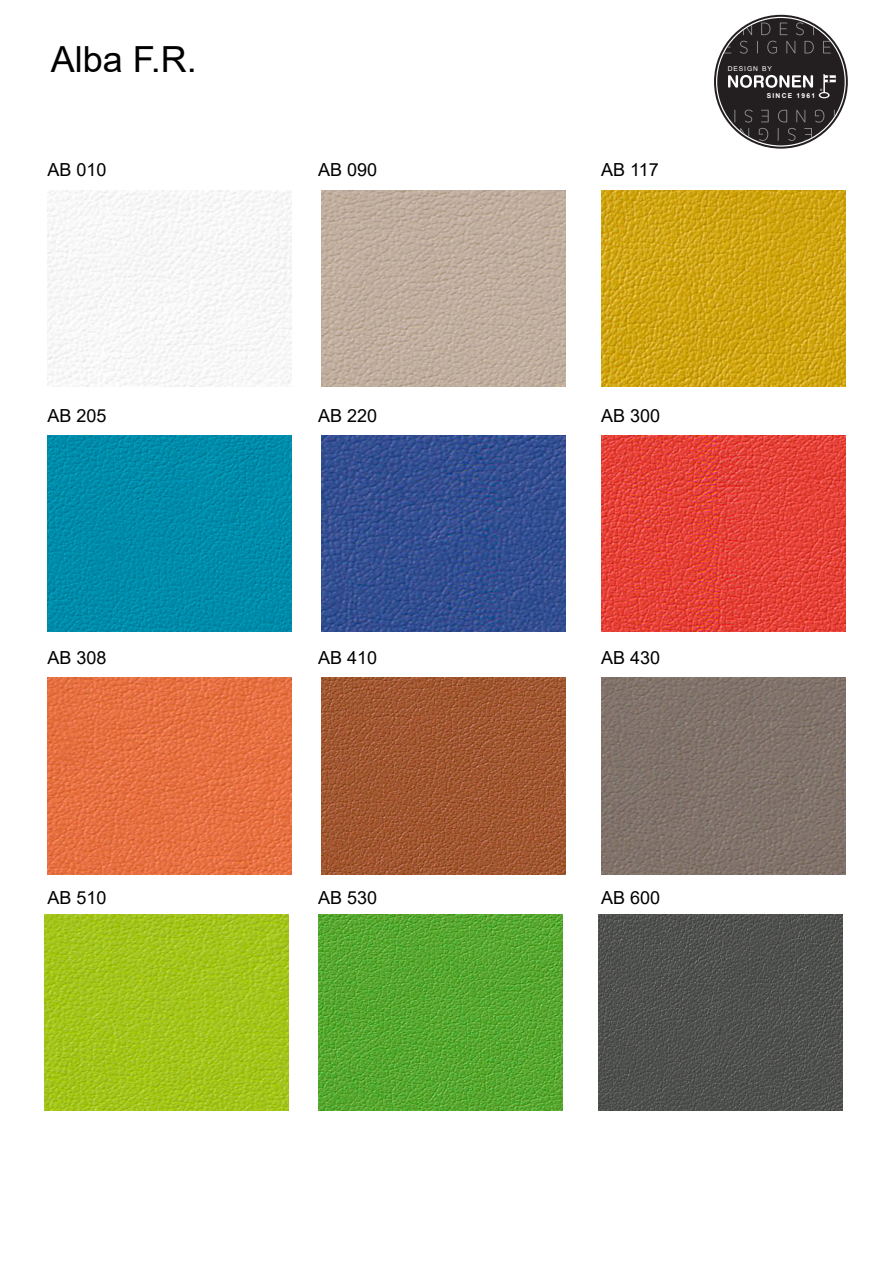
<style>
.page{position:relative;width:893px;height:1263px;background:#fff}
.page>*{position:absolute;margin:0;border:0;box-sizing:border-box;transform-origin:0 0}
.t1{font:36px "Arial";color:#000}
.t2{font:18px "Arial";color:#000}
.t3{font:700 6.75px "Arial";letter-spacing:.18em;color:#fff}
.t4{font:6.75px "Arial";letter-spacing:.135em;color:#fff}
</style>
<div class="page">
<img style="left:321px;top:190px;width:244px;height:197px">
<img style="left:601px;top:190px;width:244px;height:197px">
<img style="left:48px;top:435px;width:244px;height:196px">
<img style="left:321px;top:435px;width:244px;height:196px">
<img style="left:601px;top:435px;width:244px;height:196px">
<img style="left:48px;top:678px;width:244px;height:196px">
<img style="left:321px;top:678px;width:244px;height:196px">
<img style="left:601px;top:678px;width:244px;height:196px">
<img style="left:44px;top:914px;width:245px;height:197px">
<img style="left:318px;top:914px;width:244px;height:197px">
<img style="left:598px;top:914px;width:244px;height:197px">
<svg style="left:714px;top:15px;width:134px;height:134px"></svg>
<div style="left:717px;top:18px;width:128px;height:127px;background:#231f20;border-radius:50%"></div>
<svg style="left:728px;top:75px;width:85px;height:13px"></svg>
<svg style="left:819px;top:74px;width:17px;height:24px"></svg>
<svg style="left:804px;top:41px;width:27px;height:12px"></svg>
<svg style="left:761px;top:22px;width:53px;height:13px"></svg>
<svg style="left:724px;top:41px;width:71px;height:13px"></svg>
<svg style="left:743px;top:25px;width:9px;height:10px"></svg>
<svg style="left:734px;top:110px;width:101px;height:31px"></svg>
<h1 class="t1" style="left:51px;top:46px;width:148px">Alba F.R.</h1>
<p class="t2" style="left:48px;top:163px;width:61px">AB 010</p>
<p class="t2" style="left:318px;top:163px;width:61px">AB 090</p>
<p class="t2" style="left:601px;top:163px;width:59px">AB 117</p>
<p class="t4" style="left:728px;top:66px;width:46px">DESIGN BY</p>
<p class="t3" style="left:767px;top:93px;width:50px">SINCE 1961</p>
<p class="t2" style="left:48px;top:409px;width:61px">AB 205</p>
<p class="t2" style="left:318px;top:409px;width:61px">AB 220</p>
<p class="t2" style="left:601px;top:409px;width:61px">AB 300</p>
<p class="t2" style="left:48px;top:651px;width:61px">AB 308</p>
<p class="t2" style="left:318px;top:651px;width:61px">AB 410</p>
<p class="t2" style="left:601px;top:651px;width:61px">AB 430</p>
<p class="t2" style="left:48px;top:890px;width:61px">AB 510</p>
<p class="t2" style="left:318px;top:890px;width:61px">AB 530</p>
<p class="t2" style="left:601px;top:890px;width:61px">AB 600</p>
</div>
